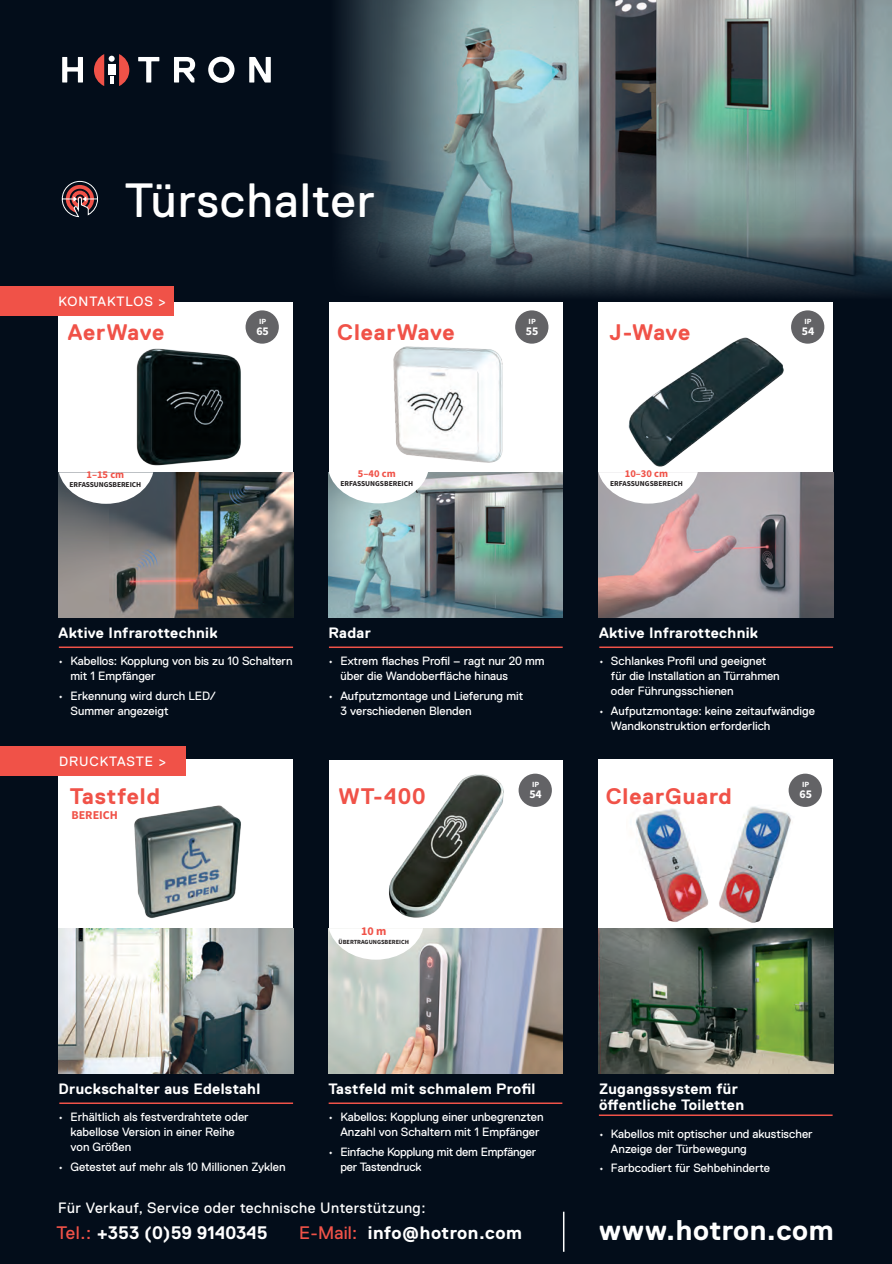
<style>
.page{position:relative;width:892px;height:1264px;background:#fff}
.page>*{position:absolute;margin:0;border:0;box-sizing:border-box;transform-origin:0 0}
.t1{font:48px "Replica LL";letter-spacing:.03em;color:#fff}
.t2{font:700 28.5px "Replica LL";letter-spacing:.02em;color:#fff}
.t3{font:700 22.5px "Replica LL";letter-spacing:.04em;color:#f05248}
.t4{font:700 18.15px "Replica LL";letter-spacing:.03em;color:#fff}
.t5{font:700 18.15px "Replica LL";color:#fff}
.t6{font:700 15px/16.5px "Replica LL";letter-spacing:.02em;color:#fff}
.t7{font:15px "Replica LL";letter-spacing:.03em;color:#fff}
.t8{font:13.5px "Replica LL";letter-spacing:.07em;color:#fff}
.t9{font:12px/15px "Replica LL";color:#fff}
.t10{font:12px/15px "Replica LL";letter-spacing:-.02em;color:#fff}
.t11{font:700 12px "Source Sans Pro";color:#f05248}
.t12{font:700 11.85px "Source Sans Pro";color:#fff}
.t13{font:700 10.5px "Source Sans Pro";color:#f05248}
.t14{font:700 7.95px "Source Sans Pro";color:#fff}
.t15{font:700 7.5px "Source Sans Pro";color:#231f20}
.t16{font:700 6.3px "Source Sans Pro";color:#231f20}
.s1{font-weight:400;color:#f05248}
</style>
<div class="page">
<div style="left:0;top:256px;width:891px;height:1008px;background:#030d1a"></div>
<img style="left:511px;top:0;width:380px;height:210px">
<svg style="left:0;top:0;width:511px;height:303px;fill:#030d1a"></svg>
<svg style="left:328px;top:210px;width:563px;height:234px"></svg>
<hr style="left:891px;top:258px;width:1px;height:1006px;background:#030d1a">
<hr style="left:891px;top:0;width:1px;height:303px;background:#030d1a">
<svg style="left:62px;top:57px;width:21px;height:26px"></svg>
<svg style="left:138px;top:57px;width:21px;height:26px"></svg>
<svg style="left:174px;top:57px;width:21px;height:26px"></svg>
<svg style="left:249px;top:57px;width:22px;height:26px"></svg>
<svg style="left:208px;top:57px;width:26px;height:26px"></svg>
<svg style="left:94px;top:54px;width:35px;height:32px"></svg>
<svg style="left:62px;top:181px;width:36px;height:36px"></svg>
<hr style="left:891px;top:288px;width:1px;height:33px;background:#f05248">
<hr style="left:891px;top:747px;width:1px;height:30px;background:#f05248">
<hr style="left:563px;top:1212px;width:1px;height:40px;background:#fff">
<div style="left:598px;top:759px;width:235px;height:170px;background:#fff"></div>
<div style="left:329px;top:760px;width:233px;height:169px;background:#fff"></div>
<div style="left:59px;top:760px;width:234px;height:169px;background:#fff"></div>
<img style="left:389px;top:774px;width:131px;height:155px">
<div style="left:59px;top:303px;width:234px;height:170px;background:#fff"></div>
<div style="left:598px;top:303px;width:235px;height:170px;background:#fff"></div>
<div style="left:329px;top:303px;width:233px;height:170px;background:#fff"></div>
<hr style="left:329px;top:646px;width:233px;height:2px;background:#f05248">
<hr style="left:59px;top:646px;width:234px;height:2px;background:#f05248">
<hr style="left:599px;top:1114px;width:233px;height:2px;background:#f05248">
<hr style="left:599px;top:646px;width:234px;height:2px;background:#f05248">
<hr style="left:328px;top:1102px;width:234px;height:2px;background:#f05248">
<hr style="left:59px;top:1102px;width:234px;height:2px;background:#f05248">
<img style="left:136px;top:348px;width:126px;height:125px">
<img style="left:59px;top:473px;width:234px;height:144px">
<img style="left:59px;top:929px;width:234px;height:144px">
<img style="left:329px;top:473px;width:233px;height:144px">
<img style="left:598px;top:473px;width:235px;height:144px">
<img style="left:329px;top:929px;width:233px;height:144px">
<svg style="left:59px;top:472px;width:94px;height:32px"></svg>
<svg style="left:329px;top:473px;width:99px;height:30px"></svg>
<svg style="left:329px;top:928px;width:94px;height:32px"></svg>
<svg style="left:598px;top:472px;width:99px;height:32px"></svg>
<img style="left:393px;top:346px;width:110px;height:117px">
<img style="left:622px;top:337px;width:168px;height:136px">
<img style="left:134px;top:805px;width:107px;height:114px">
<img style="left:598px;top:929px;width:235px;height:144px">
<div style="left:0;top:746px;width:185px;height:30px;background:#f05248"></div>
<div style="left:791px;top:310px;width:33px;height:34px;background:#636366;border-radius:50%"></div>
<div style="left:515px;top:310px;width:33px;height:34px;background:#636366;border-radius:50%"></div>
<div style="left:245px;top:310px;width:34px;height:34px;background:#636366;border-radius:50%"></div>
<div style="left:518px;top:774px;width:34px;height:33px;background:#636366;border-radius:50%"></div>
<div style="left:788px;top:774px;width:33px;height:33px;background:#636366;border-radius:50%"></div>
<div style="left:0;top:286px;width:173px;height:30px;background:#f05248"></div>
<img style="left:718px;top:784px;width:86px;height:149px">
<img style="left:627px;top:808px;width:91px;height:129px">
<h1 class="t1" style="left:125px;top:174px;width:252px">Türschalter</h1>
<p class="t8" style="left:59px;top:294px;width:109px">KONTAKTLOS &gt;</p>
<p class="t14" style="left:259px;top:316px;width:9px">IP</p>
<p class="t12" style="left:256px;top:323px;width:14px">65</p>
<h3 class="t3" style="left:68px;top:319px;width:98px">AerWave</h3>
<h3 class="t3" style="left:337px;top:319px;width:119px">ClearWave</h3>
<p class="t14" style="left:528px;top:316px;width:9px">IP</p>
<p class="t12" style="left:526px;top:323px;width:14px">55</p>
<h3 class="t3" style="left:609px;top:319px;width:82px">J-Wave</h3>
<p class="t14" style="left:804px;top:316px;width:9px">IP</p>
<p class="t12" style="left:801px;top:323px;width:14px">54</p>
<p class="t13" style="left:86px;top:467px;width:39px">1–15 cm</p>
<p class="t15" style="left:69px;top:479px;width:73px">ERFASSUNGSBEREICH</p>
<p class="t13" style="left:358px;top:467px;width:39px">5–40 cm</p>
<p class="t15" style="left:340px;top:479px;width:74px">ERFASSUNGSBEREICH</p>
<p class="t13" style="left:624px;top:467px;width:45px">10–30 cm</p>
<p class="t15" style="left:610px;top:479px;width:74px">ERFASSUNGSBEREICH</p>
<p class="t6" style="left:59px;top:624px;width:160px">Aktive Infrarottechnik</p>
<p class="t9" style="left:70px;top:654px;width:223px;text-indent:-12px">• Kabellos: Kopplung von bis zu 10 Schaltern mit 1 Empfänger</p>
<p class="t9" style="left:70px;top:688px;width:147px;text-indent:-12px">• Erkennung wird durch LED/<br>Summer angezeigt</p>
<p class="t8" style="left:59px;top:753px;width:109px">DRUCKTASTE &gt;</p>
<p class="t6" style="left:328px;top:624px;width:44px">Radar</p>
<p class="t9" style="left:340px;top:654px;width:206px;text-indent:-12px">• Extrem flaches Profil – ragt nur 20 mm über die Wandoberfläche hinaus</p>
<p class="t9" style="left:340px;top:688px;width:184px;text-indent:-12px">• Aufputzmontage und Lieferung mit<br>3 verschiedenen Blenden</p>
<p class="t6" style="left:599px;top:624px;width:160px">Aktive Infrarottechnik</p>
<p class="t9" style="left:611px;top:654px;width:170px;text-indent:-12px">• Schlankes Profil und geeignet für die Installation an Türrahmen oder Führungsschienen</p>
<p class="t9" style="left:611px;top:703px;width:205px;text-indent:-12px">• Aufputzmontage: keine zeitaufwändige<br>Wandkonstruktion erforderlich</p>
<p class="t14" style="left:532px;top:779px;width:9px">IP</p>
<p class="t12" style="left:529px;top:786px;width:14px">54</p>
<h3 class="t3" style="left:70px;top:783px;width:91px">Tastfeld</h3>
<h3 class="t3" style="left:605px;top:783px;width:127px">ClearGuard</h3>
<h3 class="t3" style="left:338px;top:783px;width:89px">WT-400</h3>
<p class="t11" style="left:71px;top:807px;width:48px">BEREICH</p>
<p class="t11" style="left:361px;top:923px;width:27px">10 m</p>
<p class="t16" style="left:338px;top:937px;width:72px">ÜBERTRAGUNGSBEREICH</p>
<p class="t14" style="left:802px;top:779px;width:9px">IP</p>
<p class="t12" style="left:799px;top:786px;width:14px">65</p>
<p class="t6" style="left:59px;top:1080px;width:203px">Druckschalter aus Edelstahl</p>
<p class="t9" style="left:70px;top:1110px;width:180px;text-indent:-12px">• Erhältlich als festverdrahtete oder kabellose Version in einer Reihe von Größen</p>
<p class="t9" style="left:59px;top:1159px;width:228px">• Getestet auf mehr als 10 Millionen Zyklen</p>
<p class="t6" style="left:328px;top:1080px;width:208px">Tastfeld mit schmalem Profil</p>
<p class="t9" style="left:340px;top:1110px;width:205px;text-indent:-12px">• Kabellos: Kopplung einer unbegrenzten<br>Anzahl von Schaltern mit 1 Empfänger</p>
<p class="t10" style="left:340px;top:1144px;width:197px;text-indent:-12px">• Einfache Kopplung mit dem Empfänger per Tastendruck</p>
<p class="t7" style="left:58px;top:1199px;width:369px">Für Verkauf, Service oder technische Unterstützung:</p>
<p class="t6" style="left:599px;top:1080px;width:146px">Zugangssystem für öffentliche Toiletten</p>
<p class="t9" style="left:611px;top:1126px;width:203px;text-indent:-12px">• Kabellos mit optischer und akustischer<br>Anzeige der Türbewegung</p>
<p class="t9" style="left:599px;top:1160px;width:173px">• Farbcodiert für Sehbehinderte</p>
<h3 class="t5" style="left:57px;top:1222px;width:212px"><span class="s1">Tel.:</span> +353 (0)59 9140345</h3>
<h3 class="t4" style="left:299px;top:1222px;width:224px"><span class="s1">E-Mail:</span> info@hotron.com</h3>
<h2 class="t2" style="left:598px;top:1214px;width:236px">www.hotron.com</h2>
</div>
